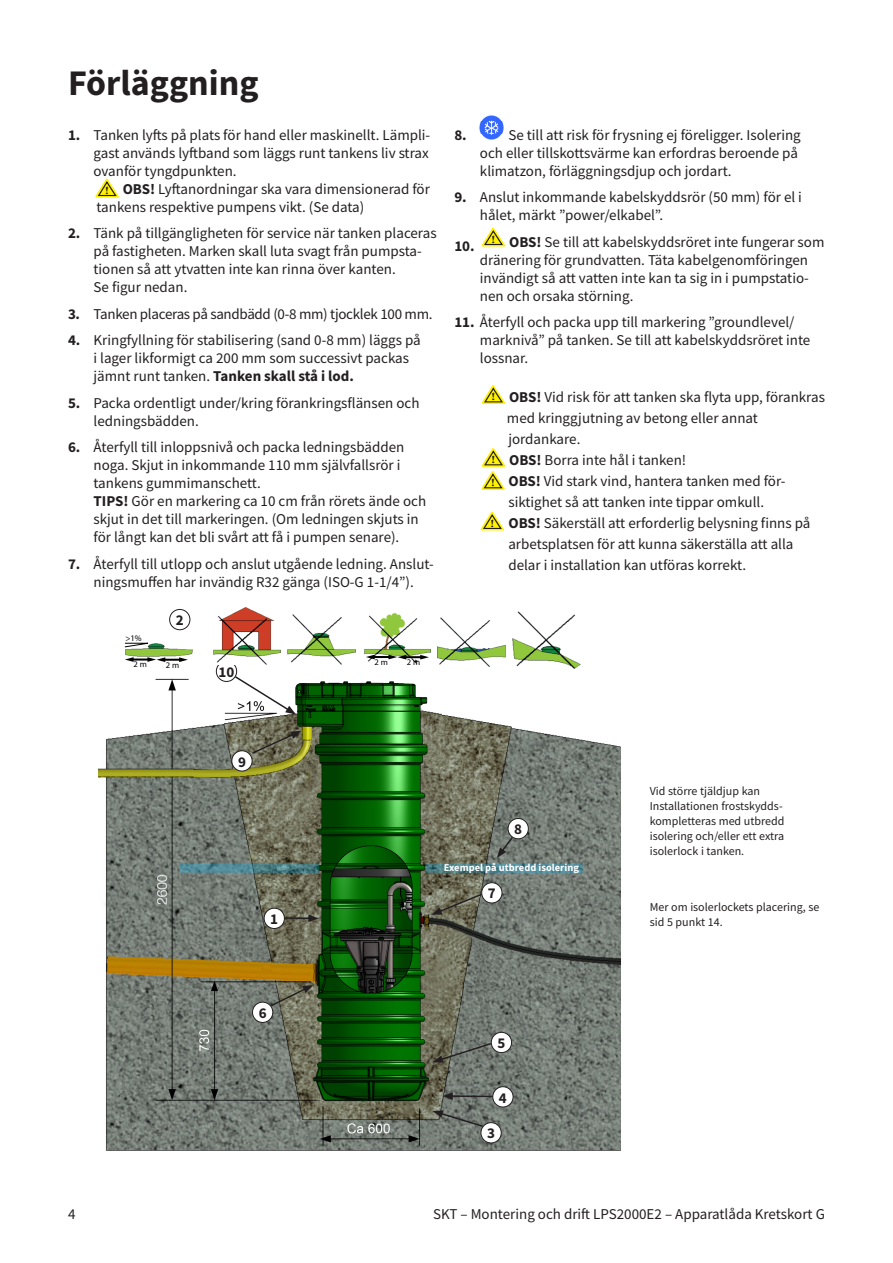
<style>
.page{position:relative;width:893px;height:1263px;background:#fff}
.page>*{position:absolute;margin:0;border:0;box-sizing:border-box;transform-origin:0 0}
._2_Rubrik_Inlaga{font:700 36px "Source Sans Pro";color:#231f20}
.t1{font:15px/18px "Source Sans Pro";color:#231f20}
.t2{font:15px "Source Sans Pro";letter-spacing:-.02em;color:#231f20}
.t3{font:700 15px "Source Sans Pro";color:#231f20}
.Bild_Text{font:12px/15px "Source Sans Pro";color:#231f20}
.Bildtext{font:700 10.5px "Source Sans Pro";color:#fff}
.t4{font:700 10.5px "Palatino";color:#231f20;scale:1.26 1}
.t5{font:8.55px "Myriad Pro";color:#000001}
.s1{font-weight:700}
</style>
<div class="page">
<svg style="left:95px;top:178px;width:24px;height:20px"></svg>
<img style="left:480px;top:116px;width:24px;height:24px">
<svg style="left:481px;top:227px;width:25px;height:20px"></svg>
<svg style="left:481px;top:385px;width:25px;height:19px"></svg>
<img style="left:98px;top:655px;width:523px;height:495px">
<div style="left:482px;top:883px;width:20px;height:20px;background:#fff;border-radius:50%"></div>
<div style="left:481px;top:882px;width:21px;height:21px;border:1px solid #231f20;border-radius:50%"></div>
<div style="left:252px;top:1002px;width:21px;height:20px;background:#fff;border-radius:50%"></div>
<div style="left:252px;top:1002px;width:21px;height:21px;border:1px solid #231f20;border-radius:50%"></div>
<div style="left:264px;top:908px;width:20px;height:20px;background:#fff;border-radius:50%"></div>
<div style="left:264px;top:908px;width:21px;height:21px;border:1px solid #231f20;border-radius:50%"></div>
<div style="left:481px;top:1123px;width:20px;height:20px;background:#fff;border-radius:50%"></div>
<div style="left:481px;top:1122px;width:20px;height:21px;border:1px solid #231f20;border-radius:50%"></div>
<div style="left:493px;top:1087px;width:20px;height:20px;background:#fff;border-radius:50%"></div>
<div style="left:493px;top:1086px;width:20px;height:21px;border:1px solid #231f20;border-radius:50%"></div>
<div style="left:491px;top:1032px;width:21px;height:21px;background:#fff;border-radius:50%"></div>
<div style="left:491px;top:1032px;width:21px;height:21px;border:1px solid #231f20;border-radius:50%"></div>
<svg style="left:432px;top:1042px;width:61px;height:21px"></svg>
<hr style="left:450px;top:1095px;width:43px;height:2px;background:#231f20">
<svg style="left:442px;top:1092px;width:11px;height:8px"></svg>
<svg style="left:432px;top:1110px;width:53px;height:18px"></svg>
<svg style="left:269px;top:985px;width:44px;height:23px"></svg>
<svg style="left:431px;top:892px;width:52px;height:23px"></svg>
<div style="left:508px;top:818px;width:20px;height:21px;background:#fff;border-radius:50%"></div>
<div style="left:508px;top:818px;width:20px;height:21px;border:1px solid #231f20;border-radius:50%"></div>
<svg style="left:497px;top:835px;width:17px;height:23px"></svg>
<div style="left:232px;top:751px;width:20px;height:20px;background:#fff;border-radius:50%"></div>
<div style="left:232px;top:750px;width:20px;height:21px;border:1px solid #231f20;border-radius:50%"></div>
<svg style="left:250px;top:731px;width:51px;height:24px"></svg>
<div style="left:216px;top:661px;width:21px;height:20px;background:#fff;border-radius:50%"></div>
<div style="left:216px;top:661px;width:21px;height:21px;border:1px solid #231f20;border-radius:50%"></div>
<svg style="left:233px;top:675px;width:63px;height:39px"></svg>
<img style="left:125px;top:644px;width:67px;height:13px">
<svg style="left:125px;top:657px;width:63px;height:5px"></svg>
<svg style="left:124px;top:643px;width:30px;height:4px"></svg>
<img style="left:214px;top:607px;width:66px;height:57px">
<img style="left:288px;top:615px;width:68px;height:49px">
<img style="left:364px;top:613px;width:66px;height:50px">
<svg style="left:366px;top:655px;width:63px;height:4px"></svg>
<img style="left:437px;top:617px;width:68px;height:49px">
<img style="left:512px;top:612px;width:68px;height:57px">
<div style="left:169px;top:609px;width:21px;height:21px;border:1px solid #231f20;border-radius:50%"></div>
<svg style="left:180px;top:864px;width:139px;height:9px"></svg>
<svg style="left:425px;top:864px;width:158px;height:9px"></svg>
<hr style="left:285px;top:917px;width:26px;height:2px;background:#231f20">
<svg style="left:308px;top:914px;width:11px;height:8px"></svg>
<svg style="left:481px;top:448px;width:25px;height:42px"></svg>
<svg style="left:480px;top:511px;width:24px;height:20px"></svg>
<p class="_2_Rubrik_Inlaga" style="left:68px;top:59px;width:192px">Förläggning</p>
<p class="t1" style="left:94px;top:125px;width:338px;text-align:justify;text-indent:-26px"><span class="s1">1.</span> Tanken lyfts på plats för hand eller maskinellt. Lämpli&shy;gast används lyftband som läggs runt tankens liv strax ovanför tyngdpunkten.</p>
<p class="t4" style="left:105px;top:181px;width:4px">!</p>
<p class="t1" style="left:97px;top:179px;width:335px;text-indent:26px"><span class="s1">OBS!</span> Lyftanordningar ska vara dimensionerad för tankens respektive pumpens vikt. (Se data)</p>
<p class="t1" style="left:94px;top:224px;width:345px;text-indent:-26px"><span class="s1">2.</span> Tänk på tillgängligheten för service när tanken placeras på fastigheten. Marken skall luta svagt från pumpsta&shy;tionen så att ytvatten inte kan rinna över kanten.<br>Se figur nedan.</p>
<p class="t2" style="left:68px;top:304px;width:366px"><span class="s1">3.</span> Tanken placeras på sandbädd (0-8 mm) tjocklek 100 mm.</p>
<p class="t1" style="left:94px;top:331px;width:329px;text-indent:-26px"><span class="s1">4.</span> Kringfyllning för stabilisering (sand 0-8 mm) läggs på i lager likformigt ca 200 mm som successivt packas jämnt runt tanken. <span class="s1">Tanken skall stå i lod.</span></p>
<p class="t1" style="left:94px;top:393px;width:327px;text-indent:-26px"><span class="s1">5.</span> Packa ordentligt under/kring förankringsflänsen och ledningsbädden.</p>
<p class="t1" style="left:94px;top:438px;width:334px;text-indent:-26px"><span class="s1">6.</span> Återfyll till inloppsnivå och packa ledningsbädden noga. Skjut in inkommande 110 mm självfallsrör i tankens gummimanschett.<br><span class="s1">TIPS!</span> Gör en markering ca 10 cm från rörets ände och skjut in det till markeringen. (Om ledningen skjuts in för långt kan det bli svårt att få i pumpen senare).</p>
<p class="t1" style="left:68px;top:554px;width:367px;text-align:center"><span class="s1">7.</span> Återfyll till utlopp och anslut utgående ledning. Anslut&shy;ningsmuffen har invändig R32 gänga (ISO-G 1-1/4”).</p>
<p class="t5" style="left:125px;top:632px;width:18px">&gt;1%</p>
<p class="t3" style="left:176px;top:610px;width:9px">2</p>
<p class="t5" style="left:134px;top:659px;width:15px">2 m</p>
<p class="t5" style="left:166px;top:659px;width:15px">2 m</p>
<p class="t3" style="left:219px;top:662px;width:17px">10</p>
<p class="t5" style="left:375px;top:657px;width:15px">2 m</p>
<p class="t5" style="left:407px;top:657px;width:15px">2 m</p>
<p class="t3" style="left:454px;top:124px;width:14px">8.</p>
<p class="t1" style="left:480px;top:125px;width:322px;text-indent:28px">Se till att risk för frysning ej föreligger. Isolering och eller tillskottsvärme kan erfordras beroende på klimatzon, förläggningsdjup och jordart.</p>
<p class="t1" style="left:480px;top:188px;width:324px;text-indent:-26px"><span class="s1">9.</span> Anslut inkommande kabelskyddsrör (50 mm) för el i hålet, märkt ”power/elkabel”.</p>
<p class="t3" style="left:454px;top:236px;width:22px">10.</p>
<p class="t4" style="left:491px;top:230px;width:4px">!</p>
<p class="t1" style="left:480px;top:232px;width:346px;text-indent:29px"><span class="s1">OBS!</span> Se till att kabelskyddsröret inte fungerar som dränering för grundvatten. Täta kabelgenomföringen invändigt så att vatten inte kan ta sig in i pumpstatio&shy;nen och orsaka störning.</p>
<p class="t1" style="left:480px;top:313px;width:332px;text-indent:-26px"><span class="s1">11.</span> Återfyll och packa upp till markering ”groundlevel/ marknivå” på tanken. Se till att kabelskyddsröret inte lossnar.</p>
<p class="t4" style="left:491px;top:387px;width:4px">!</p>
<p class="t1" style="left:507px;top:386px;width:320px;line-height:21px"><span class="s1">OBS!</span> Vid risk för att tanken ska flyta upp, förankras med kringgjutning av betong eller annat jordankare.</p>
<p class="t4" style="left:491px;top:450px;width:4px">!</p>
<p class="t1" style="left:508px;top:449px;width:304px;line-height:21px"><span class="s1">OBS!</span> Borra inte hål i tanken!<br><span class="s1">OBS!</span> Vid stark vind, hantera tanken med för&shy;siktighet så att tanken inte tippar omkull.<br><span class="s1">OBS!</span> Säkerställ att erforderlig belysning finns på arbetsplatsen för att kunna säkerställa att alla delar i installation kan utföras korrekt.</p>
<p class="t4" style="left:491px;top:473px;width:4px">!</p>
<p class="t4" style="left:490px;top:514px;width:4px">!</p>
<p class="t3" style="left:238px;top:751px;width:9px">9</p>
<p class="t3" style="left:270px;top:909px;width:9px">1</p>
<p class="t3" style="left:514px;top:819px;width:9px">8</p>
<p class="Bildtext" style="left:444px;top:861px;width:137px">Exempel på utbredd isolering</p>
<p class="t3" style="left:488px;top:883px;width:9px">7</p>
<p class="Bild_Text" style="left:650px;top:783px;width:136px">Vid större tjäldjup kan<br>Installationen frostskydds&shy;kompletteras med utbredd isolering och/eller ett extra isolerlock i tanken.</p>
<p class="Bild_Text" style="left:650px;top:899px;width:171px">Mer om isolerlockets placering, se sid 5 punkt 14.</p>
<p class="t3" style="left:259px;top:1003px;width:9px">6</p>
<p class="t3" style="left:497px;top:1033px;width:9px">5</p>
<p class="t3" style="left:499px;top:1087px;width:9px">4</p>
<p class="t3" style="left:487px;top:1123px;width:9px">3</p>
<p class="t1" style="left:68px;top:1205px;width:9px">4</p>
<p class="t1" style="left:433px;top:1205px;width:393px">SKT – Montering och drift LPS2000E2 – Apparatlåda Kretskort G</p>
</div>
